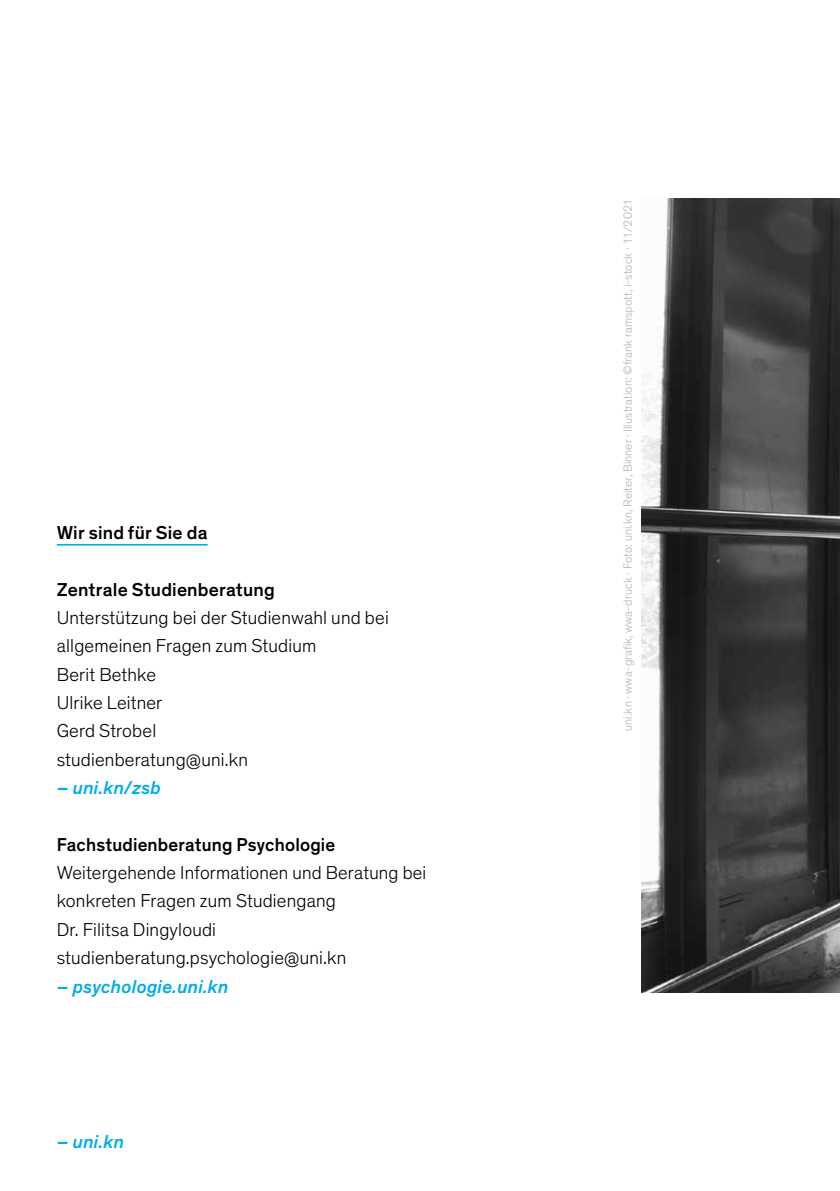
<style>
.page{position:relative;width:840px;height:1191px;background:#fff}
.page>*{position:absolute;margin:0;border:0;box-sizing:border-box;transform-origin:0 0}
.t1{font:300 19px/28.4px "Theinhardt";letter-spacing:.01em;color:#000}
.t2{font:500 19px "Theinhardt";letter-spacing:.01em;color:#000}
.t3{font:italic 500 19px "Theinhardt";letter-spacing:.01em;color:#00ace8}
.t4{font:300 12px "Theinhardt";letter-spacing:.01em;color:#b3b2b2}
</style>
<div class="page">
<img style="left:641px;top:198px;width:198px;height:794px">
<hr style="left:57px;top:544px;width:150px;height:1px;background:#00ace8">
<p class="t2" style="left:57px;top:521px;width:152px">Wir sind für Sie da</p>
<p class="t2" style="left:57px;top:578px;width:219px">Zentrale Studienberatung</p>
<p class="t1" style="left:57px;top:603px;width:333px">Unterstützung bei der Studienwahl und bei allgemeinen Fragen zum Studium<br>Berit Bethke<br>Ulrike Leitner<br>Gerd Strobel<br>studienberatung@uni.kn</p>
<p class="t3" style="left:57px;top:776px;width:106px">– uni.kn/zsb</p>
<p class="t2" style="left:57px;top:833px;width:280px">Fachstudienberatung Psychologie</p>
<p class="t1" style="left:57px;top:858px;width:371px">Weitergehende Informationen und Beratung bei konkreten Fragen zum Studiengang<br>Dr. Filitsa Dingyloudi studienberatung.psychologie@uni.kn</p>
<p class="t3" style="left:57px;top:974px;width:173px">– psychologie.uni.kn</p>
<p class="t3" style="left:57px;top:1130px;width:69px">– uni.kn</p>
<p class="t4" style="left:620px;top:731px;width:534px;rotate:-90deg">uni.kn · wwa-grafik, wwa-druck · Foto: uni.kn, Reiter, Binner · Illustration: ©frank ramspott, i-stock · 11/2021</p>
</div>
